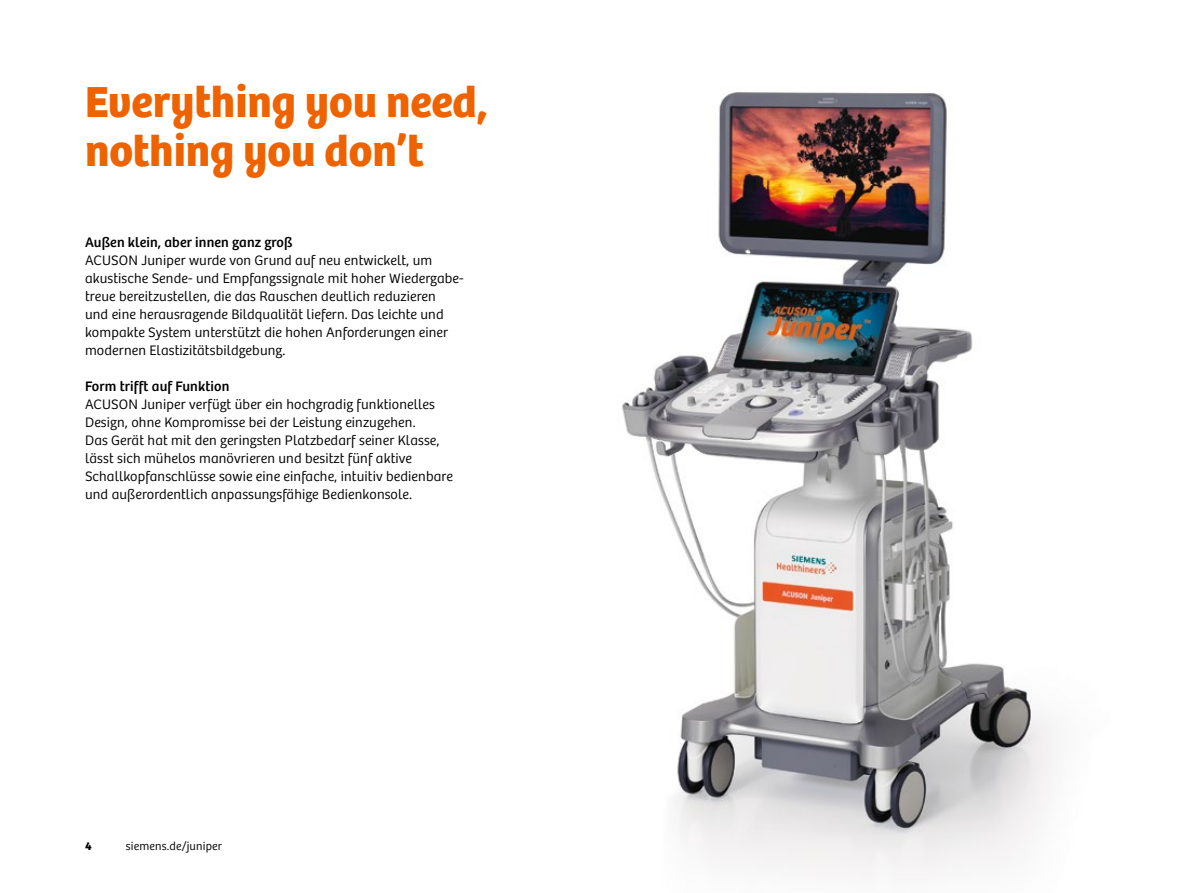
<style>
.page{position:relative;width:1191px;height:893px;background:#fff}
.page>*{position:absolute;margin:0;border:0;box-sizing:border-box;transform-origin:0 0}
.t1{font:45px/49.5px "Bree SH Headline Regular";color:#ee6300}
.t2{font:14.25px/18px "Bree SH Text Light";letter-spacing:.01em;color:#000}
.t3{font:14.25px "Bree SH Text Regular";letter-spacing:.01em;color:#000}
.t4{font:12px "Bree SH Text Light";letter-spacing:.015em;color:#000}
.t5{font:12px "Bree SH Text Bold";color:#000}
</style>
<div class="page">
<img style="left:622px;top:92px;width:431px;height:783px">
<h1 class="t1" style="left:85px;top:77px;width:404px">Everything you need, nothing you don’t</h1>
<p class="t3" style="left:85px;top:234px;width:209px">Außen klein, aber innen ganz groß</p>
<p class="t2" style="left:85px;top:251px;width:380px">ACUSON Juniper wurde von Grund auf neu entwickelt, um akustische Sende- und Empfangssignale mit hoher Wiedergabe&shy;treue bereitzustellen, die das Rauschen deutlich reduzieren<br>und eine herausragende Bildqualität liefern. Das leichte und kompakte System unterstützt die hohen Anforderungen einer modernen Elastizitätsbildgebung.</p>
<p class="t3" style="left:85px;top:378px;width:146px">Form trifft auf Funktion</p>
<p class="t2" style="left:85px;top:395px;width:369px">ACUSON Juniper verfügt über ein hochgradig funktionelles Design, ohne Kompromisse bei der Leistung einzugehen.<br>Das Gerät hat mit den geringsten Platzbedarf seiner Klasse, lässt sich mühelos manövrieren und besitzt fünf aktive Schallkopfanschlüsse sowie eine einfache, intuitiv bedienbare und außerordentlich anpassungsfähige Bedienkonsole.</p>
<p class="t5" style="left:85px;top:839px;width:8px">4</p>
<p class="t4" style="left:126px;top:839px;width:98px">siemens.de/juniper</p>
</div>
